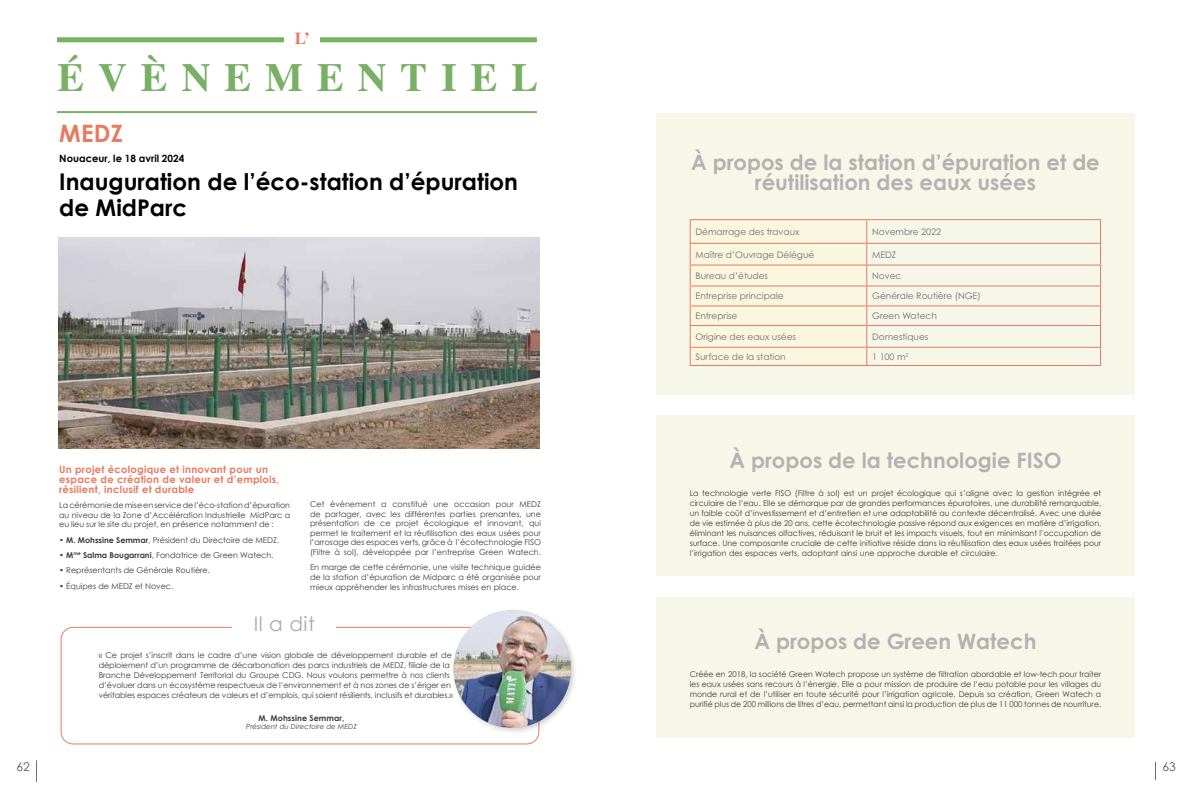
<style>
.page{position:relative;width:1191px;height:794px;background:#fff}
.page>*{position:absolute;margin:0;border:0;box-sizing:border-box;transform-origin:0 0}
.t1{font:700 40px "Times";letter-spacing:.35em;color:#78b064}
.t2{font:700 24px "Century Gothic";color:#e67a62}
.t3{font:700 23px/26.5px "Century Gothic";color:#000}
.t4{font:700 21.2px/20px "Century Gothic";color:#b3b2b2;text-align:center}
.t5{font:20px "Century Gothic";color:#aaa}
.t6{font:700 17px "Times";color:#e67a62}
.t7{font:12px "Century Gothic";color:#575756}
.t8{font:700 10px/10px "Century Gothic";letter-spacing:.025em;color:#e67a62}
.t9{font:700 10px "Century Gothic";color:#000}
.t10{font:9px "Century Gothic Pro";color:#706f6f}
.t11{font:8px/10px "Century Gothic";letter-spacing:-.01em;color:#3c3c3b;text-align:justify}
.t12{font:700 8px "Century Gothic";letter-spacing:.01em;color:#3c3c3b}
.t13{font:italic 7px "Century Gothic";letter-spacing:.01em;color:#3c3c3b}
.s1{font-weight:700}
</style>
<div class="page">
<svg style="left:1155px;top:762px;width:1px;height:18px"></svg>
<svg style="left:36px;top:760px;width:1px;height:22px"></svg>
<img style="left:58px;top:237px;width:482px;height:211px">
<div style="left:61px;top:627px;width:478px;height:117px;border:1px solid #e67a62;border-radius:12px"></div>
<div style="left:233px;top:605px;width:103px;height:37px;background:#fff"></div>
<div style="left:450px;top:607px;width:128px;height:128px;background:#000;opacity:.2"></div>
<img style="left:453px;top:610px;width:118px;height:118px;border-radius:59px">
<div style="left:57px;top:37px;width:480px;height:5px;background:#78b064"></div>
<div style="left:284px;top:31px;width:35px;height:18px;background:#fff"></div>
<hr style="left:57px;top:111px;width:480px;height:2px;background:#78b064">
<div style="left:656px;top:113px;width:479px;height:282px;background:#f7f7e9"></div>
<div style="left:656px;top:415px;width:479px;height:161px;background:#f7f7e9"></div>
<div style="left:656px;top:597px;width:479px;height:141px;background:#f7f7e9"></div>
<hr style="left:866px;top:219px;width:235px;height:1px;background:#e67a62">
<hr style="left:867px;top:243px;width:234px;height:1px;background:#e67a62">
<hr style="left:867px;top:264px;width:234px;height:1px;background:#e67a62">
<hr style="left:867px;top:285px;width:234px;height:1px;background:#e67a62">
<hr style="left:867px;top:305px;width:234px;height:1px;background:#e67a62">
<hr style="left:867px;top:325px;width:234px;height:1px;background:#e67a62">
<hr style="left:867px;top:347px;width:234px;height:1px;background:#e67a62">
<svg style="left:1100px;top:220px;width:1px;height:145px"></svg>
<hr style="left:866px;top:365px;width:235px;height:1px;background:#e67a62">
<hr style="left:689px;top:219px;width:177px;height:1px;background:#e67a62">
<div style="left:689px;top:220px;width:178px;height:145px;background:#fbf6df"></div>
<hr style="left:689px;top:243px;width:177px;height:1px;background:#e67a62">
<hr style="left:689px;top:264px;width:177px;height:1px;background:#e67a62">
<hr style="left:689px;top:285px;width:177px;height:1px;background:#e67a62">
<hr style="left:689px;top:305px;width:177px;height:1px;background:#e67a62">
<hr style="left:689px;top:325px;width:177px;height:1px;background:#e67a62">
<hr style="left:689px;top:347px;width:177px;height:1px;background:#e67a62">
<hr style="left:689px;top:365px;width:177px;height:1px;background:#e67a62">
<h3 class="t6" style="left:295px;top:22px;width:17px">L’</h3>
<h1 class="t1" style="left:57px;top:39px;width:482px">ÉVÈNEMENTIEL</h1>
<h2 class="t2" style="left:59px;top:118px;width:65px">MEDZ</h2>
<h3 class="t3" style="left:59px;top:168px;width:460px">Inauguration de l’éco-station d’épuration de MidParc</h3>
<p class="t9" style="left:59px;top:152px;width:127px">Nouaceur, le 18 avril 2024</p>
<p class="t8" style="left:59px;top:464px;width:222px">Un projet écologique et innovant pour un espace de création de valeur et d’emplois, résilient, inclusif et durable</p>
<p class="t11" style="left:59px;top:500px;width:232px;line-height:9.6px">La cérémonie de mise en service de l’éco-station d’épuration au niveau de la Zone d’Accélération Industrielle MidParc a eu lieu sur le site du projet, en présence notamment de :</p>
<p class="t11" style="left:59px;top:535px;width:221px"><span class="s1">• M. Mohssine Semmar</span>, Président du Directoire de MEDZ.</p>
<p class="t11" style="left:59px;top:550px;width:216px"><span class="s1">• M</span><sup>me</sup> <span class="s1">Salma Bougarrani</span>, Fondatrice de Green Watech.</p>
<p class="t11" style="left:59px;top:565px;width:152px">• Représentants de Générale Routière.</p>
<p class="t11" style="left:59px;top:580px;width:116px">• Équipes de MEDZ et Novec.</p>
<p class="t11" style="left:310px;top:499px;width:232px;line-height:9.6px">Cet évènement a constitué une occasion pour MEDZ de partager, avec les différentes parties prenantes, une présentation de ce projet écologique et innovant, qui permet le traitement et la réutilisation des eaux usées pour l’arrosage des espaces verts, grâce à l’écotechnologie FISO (Filtre à sol), développée par l’entreprise Green Watech.</p>
<p class="t11" style="left:310px;top:562px;width:232px;line-height:9.6px">En marge de cette cérémonie, une visite technique guidée de la station d’épuration de Midparc a été organisée pour mieux appréhender les infrastructures mises en place.</p>
<h3 class="t5" style="left:254px;top:610px;width:63px">Il a dit</h3>
<p class="t11" style="left:99px;top:650px;width:356px;text-align:left">« Ce projet s’inscrit dans le cadre d’une vision globale de développement durable et de déploiement d’un programme de décarbonation des parcs industriels de MEDZ, filiale de la Branche Développement Territorial du Groupe CDG. Nous voulons permettre à nos clients d’évoluer dans un écosystème respectueux de l’environnement et à nos zones de s’ériger en véritables espaces créateurs de valeurs et d’emplois, qui soient résilients, inclusifs et durables.»</p>
<p class="t12" style="left:259px;top:713px;width:87px">M. Mohssine Semmar,</p>
<p class="t13" style="left:246px;top:722px;width:112px">Président du Directoire de MEDZ</p>
<h3 class="t4" style="left:691px;top:151px;width:410px">À propos de la station d’épuration et de réutilisation des eaux usées</h3>
<p class="t10" style="left:695px;top:226px;width:105px">Démarrage des travaux</p>
<p class="t10" style="left:872px;top:226px;width:70px">Novembre 2022</p>
<p class="t10" style="left:695px;top:249px;width:120px">Maître d’Ouvrage Délégué</p>
<p class="t10" style="left:872px;top:249px;width:26px">MEDZ</p>
<p class="t10" style="left:695px;top:270px;width:74px">Bureau d’études</p>
<p class="t10" style="left:872px;top:270px;width:31px">Novec</p>
<p class="t10" style="left:695px;top:290px;width:90px">Entreprise principale</p>
<p class="t10" style="left:872px;top:290px;width:110px">Générale Routière (NGE)</p>
<p class="t10" style="left:695px;top:310px;width:43px">Entreprise</p>
<p class="t10" style="left:872px;top:310px;width:66px">Green Watech</p>
<p class="t10" style="left:695px;top:331px;width:102px">Origine des eaux usées</p>
<p class="t10" style="left:872px;top:331px;width:58px">Domestiques</p>
<p class="t10" style="left:695px;top:351px;width:92px">Surface de la station</p>
<p class="t10" style="left:872px;top:351px;width:38px">1 100 m<sup>2</sup></p>
<h3 class="t4" style="left:729px;top:450px;width:333px">À propos de la technologie FISO</h3>
<p class="t11" style="left:689px;top:487px;width:413px">La technologie verte FISO (Filtre à sol) est un projet écologique qui s’aligne avec la gestion intégrée et circulaire de l’eau. Elle se démarque par de grandes performances épuratoires, une durabilité remarquable, un faible coût d’investissement et d’entretien et une adaptabilité au contexte décentralisé. Avec une durée de vie estimée à plus de 20 ans, cette écotechnologie passive répond aux exigences en matière d’irrigation, éliminant les nuisances olfactives, réduisant le bruit et les impacts visuels, tout en minimisant l’occupation de surface. Une composante cruciale de cette initiative réside dans la réutilisation des eaux usées traitées pour l’irrigation des espaces verts, adoptant ainsi une approche durable et circulaire.</p>
<h3 class="t4" style="left:754px;top:631px;width:283px">À propos de Green Watech</h3>
<p class="t11" style="left:689px;top:668px;width:413px">Créée en 2018, la société Green Watech propose un système de filtration abordable et low-tech pour traiter les eaux usées sans recours à l’énergie. Elle a pour mission de produire de l’eau potable pour les villages du monde rural et de l’utiliser en toute sécurité pour l’irrigation agricole. Depuis sa création, Green Watech a purifié plus de 200 millions de litres d’eau, permettant ainsi la production de plus de 11 000 tonnes de nourriture.</p>
<h3 class="t7" style="left:16px;top:758px;width:15px">62</h3>
<h3 class="t7" style="left:1162px;top:758px;width:15px">63</h3>
</div>
